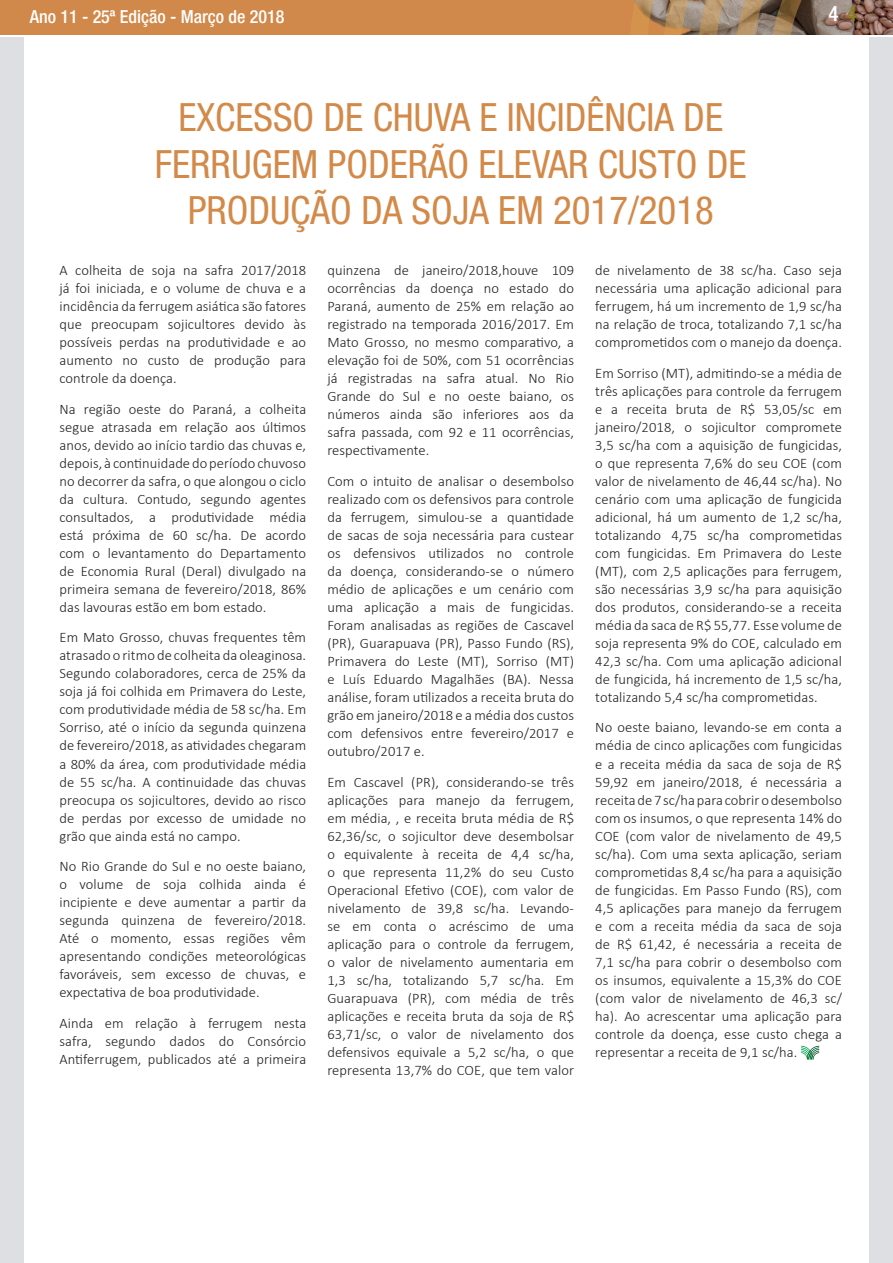
<style>
.page{position:relative;width:893px;height:1263px;background:#fff}
.page>*{position:absolute;margin:0;border:0;box-sizing:border-box;transform-origin:0 0}
.t1{font:condensed 39px "Helvetica Neue LT Std";color:#d38948}
.t2{font:500 condensed 21px "Helvetica Neue LT Std";color:#fff}
.t3{font:500 condensed 18px "Helvetica Neue LT Std";color:#fff}
.t4{font:300 14.55px/18px "Calibri";letter-spacing:.005em;color:#231f20;text-align:justify}
.s1{color:#8f7f1c}
</style>
<div class="page">
<div style="left:0;top:13px;width:893px;height:1250px;background:#dedfe2"></div>
<div style="left:24px;top:13px;width:845px;height:1250px;background:#fff"></div>
<div style="left:0;top:0;width:861px;height:37px;background:#d0894a"></div>
<svg style="left:632px;top:0;width:261px;height:35px;background:#95785f"></svg>
<hr style="left:0;top:35px;width:893px;height:2px;background:#fff">
<svg style="left:801px;top:1046px;width:18px;height:13px"></svg>
<p class="t3" style="left:30px;top:6px;width:256px">Ano 11 - 25ª Edição - Março de 2018</p>
<h2 class="t2" style="left:828px;top:1px;width:30px">4 <span class="s1">4</span></h2>
<p class="t1" style="left:178px;top:94px;width:546px">EXCESSO DE CHUVA E INCIDÊNCIA DE</p>
<p class="t1" style="left:155px;top:141px;width:593px">FERRUGEM PODERÃO ELEVAR CUSTO DE</p>
<p class="t1" style="left:188px;top:188px;width:528px">PRODUÇÃO DA SOJA EM 2017/2018</p>
<p class="t4" style="left:60px;top:261px;width:248px">A colheita de soja na safra 2017/2018 já foi iniciada, e o volume de chuva e a incidência da ferrugem asiática são fatores que preocupam sojicultores devido às possíveis perdas na produtividade e ao aumento no custo de produção para controle da doença.</p>
<p class="t4" style="left:60px;top:400px;width:248px">Na região oeste do Paraná, a colheita segue atrasada em relação aos últimos anos, devido ao início tardio das chuvas e, depois, à continuidade do período chuvoso no decorrer da safra, o que alongou o ciclo da cultura. Contudo, segundo agentes consultados, a produtividade média está próxima de 60 sc/ha. De acordo com o levantamento do Departamento de Economia Rural (Deral) divulgado na primeira semana de fevereiro/2018, 86% das lavouras estão em bom estado.</p>
<p class="t4" style="left:60px;top:628px;width:248px">Em Mato Grosso, chuvas frequentes têm atrasado o ritmo de colheita da oleaginosa.<br>Segundo colaboradores, cerca de 25% da soja já foi colhida em Primavera do Leste, com produtividade média de 58 sc/ha. Em Sorriso, até o início da segunda quinzena de fevereiro/2018, as atividades chegaram a 80% da área, com produtividade média de 55 sc/ha. A continuidade das chuvas preocupa os sojicultores, devido ao risco de perdas por excesso de umidade no grão que ainda está no campo.</p>
<p class="t4" style="left:60px;top:857px;width:248px">No Rio Grande do Sul e no oeste baiano, o volume de soja colhida ainda é incipiente e deve aumentar a partir da segunda quinzena de fevereiro/2018.<br>Até o momento, essas regiões vêm apresentando condições meteorológicas favoráveis, sem excesso de chuvas, e expectativa de boa produtividade.</p>
<p class="t4" style="left:60px;top:1014px;width:248px">Ainda em relação à ferrugem nesta safra, segundo dados do Consórcio Antiferrugem, publicados até a primeira</p>
<p class="t4" style="left:327px;top:261px;width:248px">quinzena de janeiro/2018,houve 109 ocorrências da doença no estado do Paraná, aumento de 25% em relação ao registrado na temporada 2016/2017. Em Mato Grosso, no mesmo comparativo, a elevação foi de 50%, com 51 ocorrências já registradas na safra atual. No Rio Grande do Sul e no oeste baiano, os números ainda são inferiores aos da safra passada, com 92 e 11 ocorrências, respectivamente.</p>
<p class="t4" style="left:327px;top:472px;width:248px">Com o intuito de analisar o desembolso realizado com os defensivos para controle da ferrugem, simulou-se a quantidade de sacas de soja necessária para custear os defensivos utilizados no controle da doença, considerando-se o número médio de aplicações e um cenário com uma aplicação a mais de fungicidas.<br>Foram analisadas as regiões de Cascavel (PR), Guarapuava (PR), Passo Fundo (RS), Primavera do Leste (MT), Sorriso (MT) e Luís Eduardo Magalhães (BA). Nessa análise, foram utilizados a receita bruta do grão em janeiro/2018 e a média dos custos com defensivos entre fevereiro/2017 e outubro/2017 e.</p>
<p class="t4" style="left:327px;top:772px;width:248px">Em Cascavel (PR), considerando-se três aplicações para manejo da ferrugem, em média, , e receita bruta média de R$ 62,36/sc, o sojicultor deve desembolsar o equivalente à receita de 4,4 sc/ha, o que representa 11,2% do seu Custo Operacional Efetivo (COE), com valor de nivelamento de 39,8 sc/ha. Levando&shy;se em conta o acréscimo de uma aplicação para o controle da ferrugem, o valor de nivelamento aumentaria em 1,3 sc/ha, totalizando 5,7 sc/ha. Em Guarapuava (PR), com média de três aplicações e receita bruta da soja de R$ 63,71/sc, o valor de nivelamento dos defensivos equivale a 5,2 sc/ha, o que representa 13,7% do COE, que tem valor</p>
<p class="t4" style="left:595px;top:261px;width:248px">de nivelamento de 38 sc/ha. Caso seja necessária uma aplicação adicional para ferrugem, há um incremento de 1,9 sc/ha na relação de troca, totalizando 7,1 sc/ha comprometidos com o manejo da doença.</p>
<p class="t4" style="left:595px;top:364px;width:248px">Em Sorriso (MT), admitindo-se a média de três aplicações para controle da ferrugem e a receita bruta de R$ 53,05/sc em janeiro/2018, o sojicultor compromete 3,5 sc/ha com a aquisição de fungicidas, o que representa 7,6% do seu COE (com valor de nivelamento de 46,44 sc/ha). No cenário com uma aplicação de fungicida adicional, há um aumento de 1,2 sc/ha, totalizando 4,75 sc/ha comprometidas com fungicidas. Em Primavera do Leste (MT), com 2,5 aplicações para ferrugem, são necessárias 3,9 sc/ha para aquisição dos produtos, considerando-se a receita média da saca de R$ 55,77. Esse volume de soja representa 9% do COE, calculado em 42,3 sc/ha. Com uma aplicação adicional de fungicida, há incremento de 1,5 sc/ha, totalizando 5,4 sc/ha comprometidas.</p>
<p class="t4" style="left:595px;top:718px;width:248px">No oeste baiano, levando-se em conta a média de cinco aplicações com fungicidas e a receita média da saca de soja de R$ 59,92 em janeiro/2018, é necessária a receita de 7 sc/ha para cobrir o desembolso com os insumos, o que representa 14% do COE (com valor de nivelamento de 49,5 sc/ha). Com uma sexta aplicação, seriam comprometidas 8,4 sc/ha para a aquisição de fungicidas. Em Passo Fundo (RS), com 4,5 aplicações para manejo da ferrugem e com a receita média da saca de soja de R$ 61,42, é necessária a receita de 7,1 sc/ha para cobrir o desembolso com os insumos, equivalente a 15,3% do COE (com valor de nivelamento de 46,3 sc/ ha). Ao acrescentar uma aplicação para controle da doença, esse custo chega a representar a receita de 9,1 sc/ha.</p>
</div>
